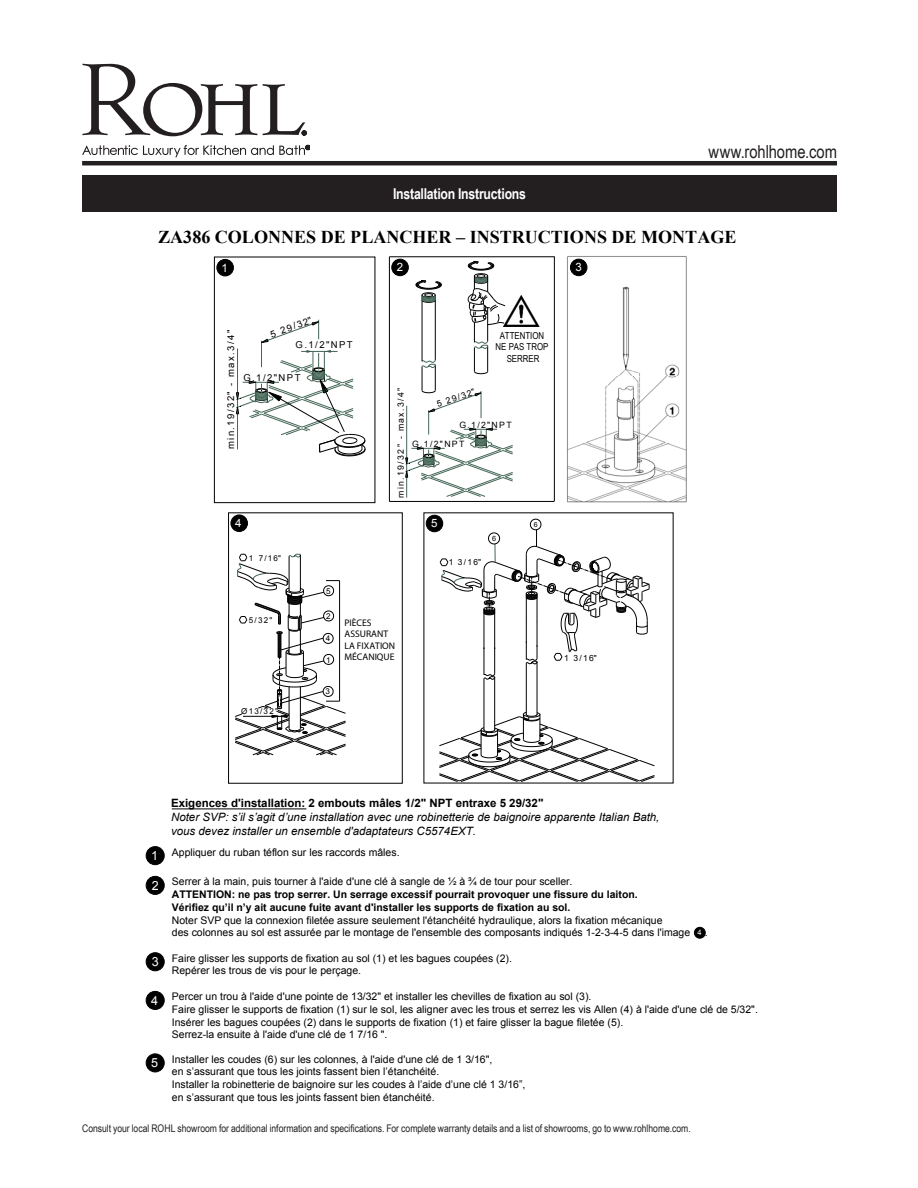
<style>
.page{position:relative;width:918px;height:1188px;background:#fff}
.page>*{position:absolute;margin:0;border:0;box-sizing:border-box;transform-origin:0 0}
.t1{font:700 18px "Times New Roman";color:#000}
.t2{font:18px "Arial Narrow";letter-spacing:-.005em;color:#231f20}
.Product_Title_Bar{font:700 15px "Arial Narrow";letter-spacing:-.015em;color:#fff}
.t3{font:12.6px "Arial";color:#fff}
.t4{font:italic 11.55px/13.6px "Arial";color:#000}
.t5{font:11.55px "Arial";color:#fff}
.t6{font:10.5px/12.6px "Arial";color:#000}
.t7{font:10.5px "Arial Narrow";color:#231f20}
.t8{font:9.6px/11.6px "Myriad Pro";color:#000}
.t9{font:9.6px/11.6px "Arial Narrow";color:#000;text-align:center}
.t10{font:9.45px "Arial";letter-spacing:.15em;color:#000}
.t11{font:8.7px "Arial";letter-spacing:.15em;color:#000}
.t12{font:8.55px "Arial";color:#000}
.t13{font:8.4px "Arial";color:#000}
.t14{font:8.1px "Arial";letter-spacing:.15em;color:#000}
.t15{font:7.5px "Arial";color:#fff}
.t16{font:7.2px "Arial";color:#000}
.t17{font:6.9px "Arial";color:#000}
.s1{font-size:8.4px}
.s2{font-weight:700;font-style:normal}
.s3{font-weight:700}
</style>
<div class="page">
<svg style="left:82px;top:64px;width:175px;height:72px"></svg>
<svg style="left:263px;top:84px;width:44px;height:51px"></svg>
<svg style="left:82px;top:145px;width:228px;height:12px"></svg>
<hr style="left:82px;top:161px;width:755px;height:4px;background:#231f20">
<div style="left:82px;top:176px;width:755px;height:36px;background:#231f20"></div>
<hr style="left:172px;top:809px;width:134px;height:1px;background:#000">
<div style="left:146px;top:847px;width:18px;height:18px;background:#000;border-radius:50%"></div>
<div style="left:146px;top:846px;width:19px;height:19px;border:1px solid #000;border-radius:50%"></div>
<div style="left:146px;top:876px;width:18px;height:18px;background:#000;border-radius:50%"></div>
<div style="left:146px;top:876px;width:19px;height:19px;border:1px solid #000;border-radius:50%"></div>
<div style="left:146px;top:953px;width:18px;height:18px;background:#000;border-radius:50%"></div>
<div style="left:146px;top:952px;width:19px;height:19px;border:1px solid #000;border-radius:50%"></div>
<div style="left:146px;top:991px;width:18px;height:18px;background:#000;border-radius:50%"></div>
<div style="left:146px;top:991px;width:19px;height:19px;border:1px solid #000;border-radius:50%"></div>
<div style="left:146px;top:1054px;width:18px;height:18px;background:#000;border-radius:50%"></div>
<div style="left:146px;top:1054px;width:19px;height:18px;border:1px solid #000;border-radius:50%"></div>
<div style="left:694px;top:927px;width:11px;height:11px;background:#000;border-radius:50%"></div>
<div style="left:694px;top:927px;width:12px;height:11px;border:1px solid #000;border-radius:50%"></div>
<img style="left:567px;top:256px;width:120px;height:247px">
<div style="left:214px;top:257px;width:161px;height:246px;border:1px solid #000"></div>
<hr style="left:389px;top:257px;width:166px;height:1px;background:#000">
<hr style="left:389px;top:501px;width:165px;height:1px;background:#000">
<hr style="left:554px;top:257px;width:1px;height:244px;background:#000">
<hr style="left:389px;top:257px;width:1px;height:244px;background:#000">
<img style="left:513px;top:295px;width:26px;height:31px">
<hr style="left:484px;top:678px;width:1px;height:52px;background:#000">
<hr style="left:494px;top:677px;width:1px;height:53px;background:#000">
<hr style="left:526px;top:663px;width:1px;height:52px;background:#000">
<hr style="left:537px;top:662px;width:1px;height:53px;background:#000">
<svg style="left:439px;top:712px;width:216px;height:70px"></svg>
<svg style="left:440px;top:519px;width:210px;height:161px"></svg>
<svg style="left:236px;top:320px;width:130px;height:136px"></svg>
<hr style="left:406px;top:406px;width:1px;height:92px;background:#436655">
<svg style="left:405px;top:261px;width:108px;height:236px"></svg>
<div style="left:217px;top:259px;width:16px;height:17px;background:#000;border-radius:50%"></div>
<div style="left:217px;top:259px;width:17px;height:17px;border:1px solid #000;border-radius:50%"></div>
<div style="left:392px;top:259px;width:16px;height:17px;background:#000;border-radius:50%"></div>
<div style="left:392px;top:259px;width:17px;height:17px;border:1px solid #000;border-radius:50%"></div>
<div style="left:570px;top:259px;width:17px;height:17px;background:#000;border-radius:50%"></div>
<div style="left:570px;top:259px;width:17px;height:17px;border:1px solid #000;border-radius:50%"></div>
<div style="left:426px;top:515px;width:17px;height:17px;background:#000;border-radius:50%"></div>
<div style="left:426px;top:515px;width:17px;height:17px;border:1px solid #000;border-radius:50%"></div>
<div style="left:228px;top:513px;width:174px;height:270px;border:1px solid #000"></div>
<svg style="left:235px;top:554px;width:111px;height:201px"></svg>
<div style="left:231px;top:515px;width:16px;height:17px;background:#000;border-radius:50%"></div>
<div style="left:231px;top:515px;width:17px;height:17px;border:1px solid #000;border-radius:50%"></div>
<p class="t2" style="left:709px;top:138px;width:130px">www.rohlhome.com</p>
<p class="Product_Title_Bar" style="left:393px;top:183px;width:134px">Installation Instructions</p>
<p class="t1" style="left:158px;top:225px;width:580px">ZA386 COLONNES DE PLANCHER – INSTRUCTIONS DE MONTAGE</p>
<p class="t5" style="left:222px;top:260px;width:8px">1</p>
<p class="t5" style="left:397px;top:260px;width:8px">2</p>
<p class="t5" style="left:576px;top:260px;width:8px">3</p>
<p class="t10" style="left:225px;top:449px;width:121px;rotate:-90deg">min.19/32" - max.3/4"</p>
<p class="t10" style="left:268px;top:329px;width:45px;rotate:-20deg">5 29/32"</p>
<p class="t10" style="left:243px;top:371px;width:59px">G.1/2"NPT</p>
<p class="t10" style="left:296px;top:339px;width:59px">G.1/2"NPT</p>
<p class="t5" style="left:235px;top:515px;width:8px">4</p>
<p class="t14" style="left:249px;top:553px;width:34px">1 7/16"</p>
<p class="t9" style="left:496px;top:329px;width:54px">ATTENTION<br>NE PAS TROP<br>SERRER</p>
<p class="t11" style="left:395px;top:498px;width:111px;rotate:-90deg">min.19/32" - max.3/4"</p>
<p class="t11" style="left:435px;top:399px;width:42px;rotate:-20deg">5 29/32"</p>
<p class="t11" style="left:412px;top:438px;width:54px">G.1/2"NPT</p>
<p class="t11" style="left:459px;top:419px;width:54px">G.1/2"NPT</p>
<p class="t5" style="left:431px;top:516px;width:8px">5</p>
<p class="t13" style="left:449px;top:557px;width:33px">1 3/16"</p>
<p class="t16" style="left:492px;top:534px;width:6px">6</p>
<p class="t17" style="left:534px;top:520px;width:5px">6</p>
<p class="t14" style="left:249px;top:615px;width:25px">5/32"</p>
<p class="t14" style="left:326px;top:586px;width:6px">5</p>
<p class="t14" style="left:326px;top:611px;width:6px">2</p>
<p class="t14" style="left:326px;top:633px;width:6px">4</p>
<p class="t14" style="left:326px;top:654px;width:6px">1</p>
<p class="t8" style="left:345px;top:616px;width:52px">PIÈCES<br>ASSURANT<br>LA FIXATION<br>MÉCANIQUE</p>
<p class="t14" style="left:241px;top:706px;width:38px">Ø13/32"</p>
<p class="t14" style="left:325px;top:686px;width:6px">3</p>
<p class="t12" style="left:564px;top:652px;width:34px">1 3/16<span class="s1">"</span></p>
<p class="t3" style="left:151px;top:847px;width:8px">1</p>
<p class="t3" style="left:152px;top:877px;width:8px">2</p>
<p class="t3" style="left:152px;top:953px;width:8px">3</p>
<p class="t3" style="left:151px;top:992px;width:8px">4</p>
<p class="t3" style="left:151px;top:1054px;width:8px">5</p>
<p class="t4" style="left:171px;top:797px;width:490px"><span class="s2">Exigences d'installation: 2 embouts mâles 1/2" NPT entraxe 5 29/32"<br></span>Noter SVP: s’il s’agit d’une installation avec une robinetterie de baignoire apparente Italian Bath, vous devez installer un ensemble d'adaptateurs C5574EXT.</p>
<p class="t6" style="left:172px;top:846px;width:229px">Appliquer du ruban téflon sur les raccords mâles.</p>
<p class="t6" style="left:172px;top:875px;width:520px">Serrer à la main, puis tourner à l'aide d'une clé à sangle de ½ à ¾ de tour pour sceller.<br><span class="s3">ATTENTION: ne pas trop serrer. Un serrage excessif pourrait provoquer une fissure du laiton.<br>Vérifiez qu’il n’y ait aucune fuite avant d'installer les supports de fixation au sol.<br></span>Noter SVP que la connexion filetée assure seulement l'étanchéité hydraulique, alors la fixation mécanique<br>des colonnes au sol est assurée par le montage de l'ensemble des composants indiqués 1-2-3-4-5 dans l'image</p>
<p class="t15" style="left:697px;top:928px;width:6px">4</p>
<p class="t6" style="left:705px;top:926px;width:4px">.</p>
<p class="t6" style="left:172px;top:952px;width:342px">Faire glisser les supports de fixation au sol (1) et les bagues coupées (2).<br>Repérer les trous de vis pour le perçage.</p>
<p class="t6" style="left:172px;top:991px;width:588px">Percer un trou à l'aide d'une pointe de 13/32" et installer les chevilles de fixation au sol (3).<br>Faire glisser le supports de fixation (1) sur le sol, les aligner avec les trous et serrez les vis Allen (4) à l'aide d'une clé de 5/32".<br>Insérer les bagues coupées (2) dans le supports de fixation (1) et faire glisser la bague filetée (5).<br>Serrez-la ensuite à l'aide d'une clé de 1 7/16 ".</p>
<p class="t6" style="left:172px;top:1053px;width:355px">Installer les coudes (6) sur les colonnes, à l'aide d'une clé de 1 3/16",<br>en s’assurant que tous les joints fassent bien l’étanchéité.<br>Installer la robinetterie de baignoire sur les coudes à l’aide d’une clé 1 3/16”, en s’assurant que tous les joints fassent bien étanchéité.</p>
<p class="t7" style="left:82px;top:1121px;width:610px">Consult your local ROHL showroom for additional information and specifications. For complete warranty details and a list of showrooms, go to www.rohlhome.com.</p>
</div>
